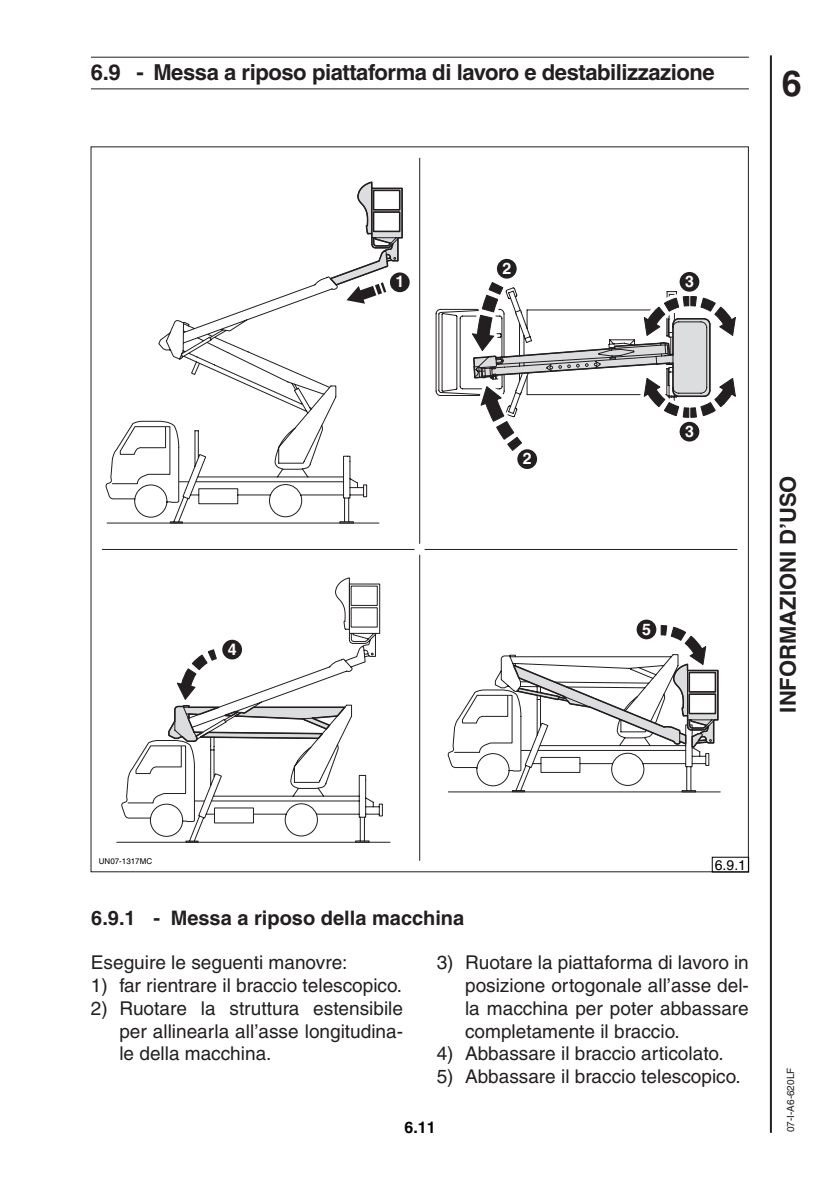
<style>
.page{position:relative;width:840px;height:1191px;background:#fff}
.page>*{position:absolute;margin:0;border:0;box-sizing:border-box;transform-origin:0 0}
.t1{font:700 36px "Helvetica";color:#231f20}
.t2{font:700 22px "Helvetica";letter-spacing:-.02em;color:#231f20}
.t3{font:700 22px "Helvetica";color:#231f20}
.t4{font:700 20px "Helvetica";color:#231f20}
.t5{font:19px/22.8px "Helvetica";color:#231f20;text-align:justify}
.t6{font:700 16px "Helvetica";color:#fff}
.t7{font:700 16px "Helvetica";color:#000}
.t8{font:14px "Helvetica";color:#000}
.t9{font:10px "Helvetica";color:#231f20}
.t10{font:8px "Helvetica";color:#000}
</style>
<div class="page">
<hr style="left:424px;top:549px;width:312px;height:1px;background:#231f20">
<hr style="left:102px;top:549px;width:312px;height:1px;background:#231f20">
<hr style="left:419px;top:158px;width:1px;height:385px;background:#231f20">
<hr style="left:419px;top:555px;width:1px;height:305px;background:#231f20">
<hr style="left:117px;top:842px;width:273px;height:1px;background:#231f20">
<hr style="left:107px;top:523px;width:271px;height:1px;background:#231f20">
<svg style="left:121px;top:577px;width:261px;height:265px"></svg>
<svg style="left:106px;top:276px;width:274px;height:247px"></svg>
<svg style="left:328px;top:181px;width:75px;height:123px"></svg>
<svg style="left:166px;top:639px;width:182px;height:103px"></svg>
<svg style="left:447px;top:625px;width:272px;height:167px"></svg>
<svg style="left:435px;top:282px;width:301px;height:169px"></svg>
<div style="left:390px;top:272px;width:19px;height:20px;background:#231f20;border-radius:50%"></div>
<div style="left:493px;top:256px;width:26px;height:26px;border:6px solid #fff;border-radius:50%"></div>
<div style="left:496px;top:259px;width:20px;height:20px;background:#231f20;border-radius:50%"></div>
<div style="left:514px;top:446px;width:25px;height:26px;border:6px solid #fff;border-radius:50%"></div>
<div style="left:517px;top:449px;width:19px;height:20px;background:#231f20;border-radius:50%"></div>
<div style="left:676px;top:269px;width:26px;height:26px;border:6px solid #fff;border-radius:50%"></div>
<div style="left:679px;top:272px;width:20px;height:20px;background:#231f20;border-radius:50%"></div>
<div style="left:676px;top:419px;width:26px;height:25px;border:6px solid #fff;border-radius:50%"></div>
<div style="left:679px;top:422px;width:20px;height:19px;background:#231f20;border-radius:50%"></div>
<div style="left:633px;top:616px;width:26px;height:26px;border:6px solid #fff;border-radius:50%"></div>
<div style="left:636px;top:619px;width:20px;height:20px;background:#231f20;border-radius:50%"></div>
<div style="left:219px;top:637px;width:26px;height:25px;border:6px solid #fff;border-radius:50%"></div>
<div style="left:222px;top:640px;width:20px;height:19px;background:#231f20;border-radius:50%"></div>
<div style="left:711px;top:857px;width:37px;height:15px;border:1px solid #000"></div>
<hr style="left:769px;top:55px;width:2px;height:1077px;background:#231f20">
<hr style="left:91px;top:57px;width:657px;height:1px;background:#231f20">
<hr style="left:91px;top:89px;width:657px;height:1px;background:#231f20">
<p class="t2" style="left:91px;top:59px;width:625px">6.9 - Messa a riposo piattaforma di lavoro e destabilizzazione</p>
<h1 class="t1" style="left:781px;top:61px;width:22px">6</h1>
<p class="t6" style="left:227px;top:639px;width:10px">4</p>
<p class="t6" style="left:395px;top:272px;width:10px">1</p>
<p class="t6" style="left:502px;top:258px;width:10px">2</p>
<p class="t6" style="left:522px;top:449px;width:10px">2</p>
<p class="t6" style="left:684px;top:271px;width:10px">3</p>
<p class="t6" style="left:684px;top:421px;width:10px">3</p>
<p class="t6" style="left:641px;top:619px;width:10px">5</p>
<p class="t3" style="left:774px;top:712px;width:239px;rotate:-90deg">INFORMAZIONI D’USO</p>
<p class="t10" style="left:99px;top:856px;width:55px">UN07-1317MC</p>
<p class="t8" style="left:714px;top:857px;width:33px">6.9.1</p>
<p class="t4" style="left:91px;top:906px;width:374px">6.9.1 - Messa a riposo della macchina</p>
<p class="t5" style="left:91px;top:951px;width:258px">Eseguire le seguenti manovre:</p>
<p class="t5" style="left:91px;top:973px;width:312px">1) far rientrare il braccio telescopico.</p>
<p class="t5" style="left:119px;top:996px;width:285px;text-indent:-28px">2) Ruotare la struttura estensibile per allinearla all’asse longitudina&shy;le della macchina.</p>
<p class="t5" style="left:465px;top:951px;width:285px;text-indent:-28px">3) Ruotare la piattaforma di lavoro in posizione ortogonale all’asse del&shy;la macchina per poter abbassare completamente il braccio.</p>
<p class="t5" style="left:436px;top:1042px;width:288px">4) Abbassare il braccio articolato.</p>
<p class="t5" style="left:436px;top:1065px;width:305px">5) Abbassare il braccio telescopico.</p>
<p class="t7" style="left:404px;top:1117px;width:33px">6.11</p>
<p class="t9" style="left:784px;top:1132px;width:66px;rotate:-90deg">07-I-A6-620LF</p>
</div>
